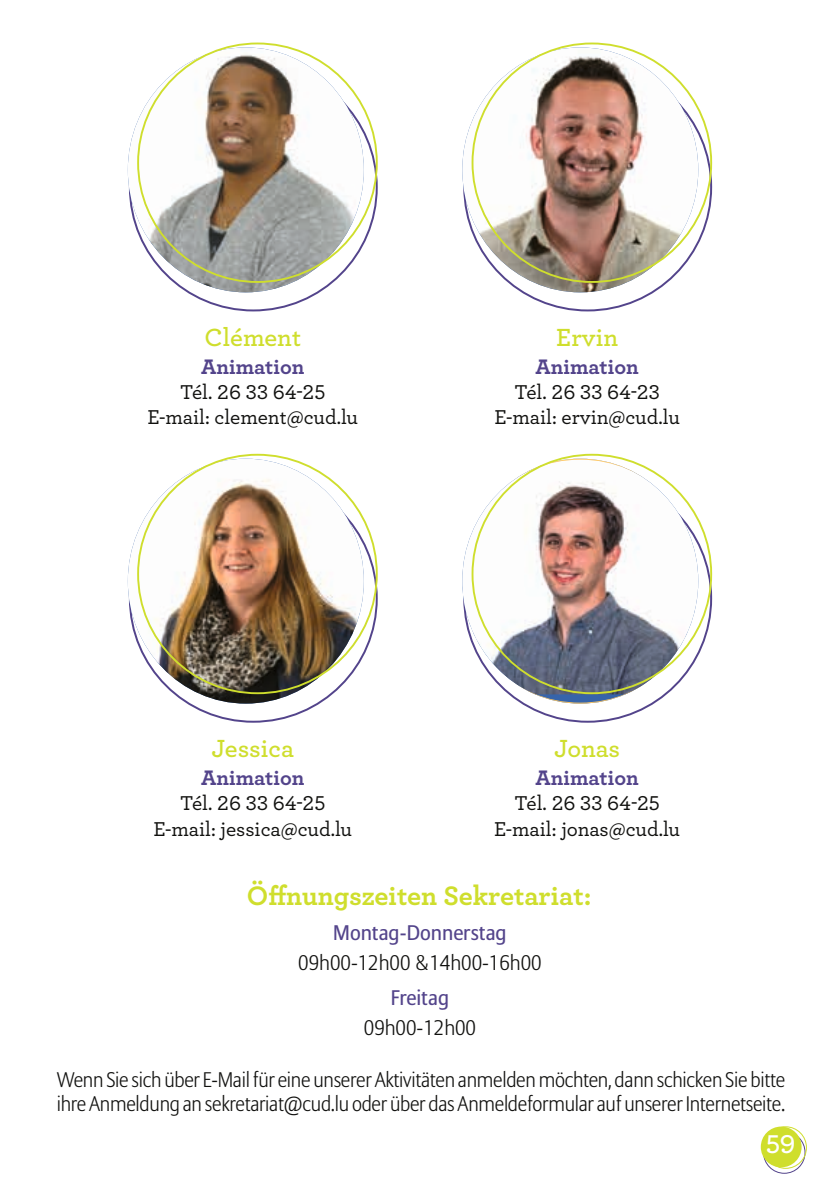
<style>
.page{position:relative;width:840px;height:1191px;background:#fff}
.page>*{position:absolute;margin:0;border:0;box-sizing:border-box;transform-origin:0 0}
.t1{font:700 28px "Archer";color:#cfde2d}
.t2{font:600 27px "Archer";color:#fff}
.t3{font:600 26px "Archer";color:#cfde2d}
.t4{font:700 22px "Archer";color:#53448b}
.t5{font:300 21px/24px "Allianz Sans";letter-spacing:-.015em;color:#11110f;scale:.95 1}
.t6{font:500 21px/25.2px "Archer";color:#11110f;text-align:center}
.t7{font:300 21px "Allianz Sans";letter-spacing:-.015em;color:#11110f}
.t8{font:21px "Allianz Sans";color:#53448b}
</style>
<div class="page">
<div style="left:763px;top:1131px;width:41px;height:42px;border:1px solid #53448b;border-radius:50%"></div>
<div style="left:760px;top:1126px;width:41px;height:41px;background:#cfde2d;border-radius:50%"></div>
<div style="left:764px;top:1126px;width:42px;height:42px;border:1px solid #cfde2d;border-radius:50%"></div>
<img style="left:128px;top:47px;width:235px;height:245px">
<img style="left:462px;top:47px;width:235px;height:245px">
<img style="left:128px;top:459px;width:235px;height:244px">
<img style="left:462px;top:459px;width:235px;height:244px">
<p class="t3" style="left:204px;top:318px;width:98px">Clément</p>
<p class="t4" style="left:201px;top:349px;width:105px">Animation</p>
<p class="t6" style="left:147px;top:378px;width:212px">Tél. 26 33 64-25<br>E-mail: clement@cud.lu</p>
<p class="t3" style="left:211px;top:729px;width:84px">Jessica</p>
<p class="t4" style="left:201px;top:760px;width:105px">Animation</p>
<p class="t6" style="left:153px;top:789px;width:200px">Tél. 26 33 64-25<br>E-mail: jessica@cud.lu</p>
<p class="t3" style="left:556px;top:318px;width:63px">Ervin</p>
<p class="t4" style="left:535px;top:349px;width:105px">Animation</p>
<p class="t6" style="left:494px;top:378px;width:187px">Tél. 26 33 64-23<br>E-mail: ervin@cud.lu</p>
<p class="t3" style="left:554px;top:729px;width:67px">Jonas</p>
<p class="t4" style="left:535px;top:760px;width:105px">Animation</p>
<p class="t6" style="left:494px;top:789px;width:187px">Tél. 26 33 64-25<br>E-mail: jonas@cud.lu</p>
<h1 class="t1" style="left:247px;top:873px;width:346px">Öffnungszeiten Sekretariat:</h1>
<p class="t8" style="left:333px;top:920px;width:175px">Montag-Donnerstag</p>
<p class="t7" style="left:298px;top:949px;width:245px">09h00-12h00 &amp;14h00-16h00</p>
<p class="t8" style="left:390px;top:985px;width:60px">Freitag</p>
<p class="t7" style="left:363px;top:1014px;width:114px">09h00-12h00</p>
<p class="t5" style="left:57px;top:1068px;width:767px">Wenn Sie sich über E-Mail für eine unserer Aktivitäten anmelden möchten, dann schicken Sie bitte ihre Anmeldung an sekretariat@cud.lu oder über das Anmeldeformular auf unserer Internetseite.</p>
<p class="t2" style="left:765px;top:1124px;width:31px">59</p>
</div>
